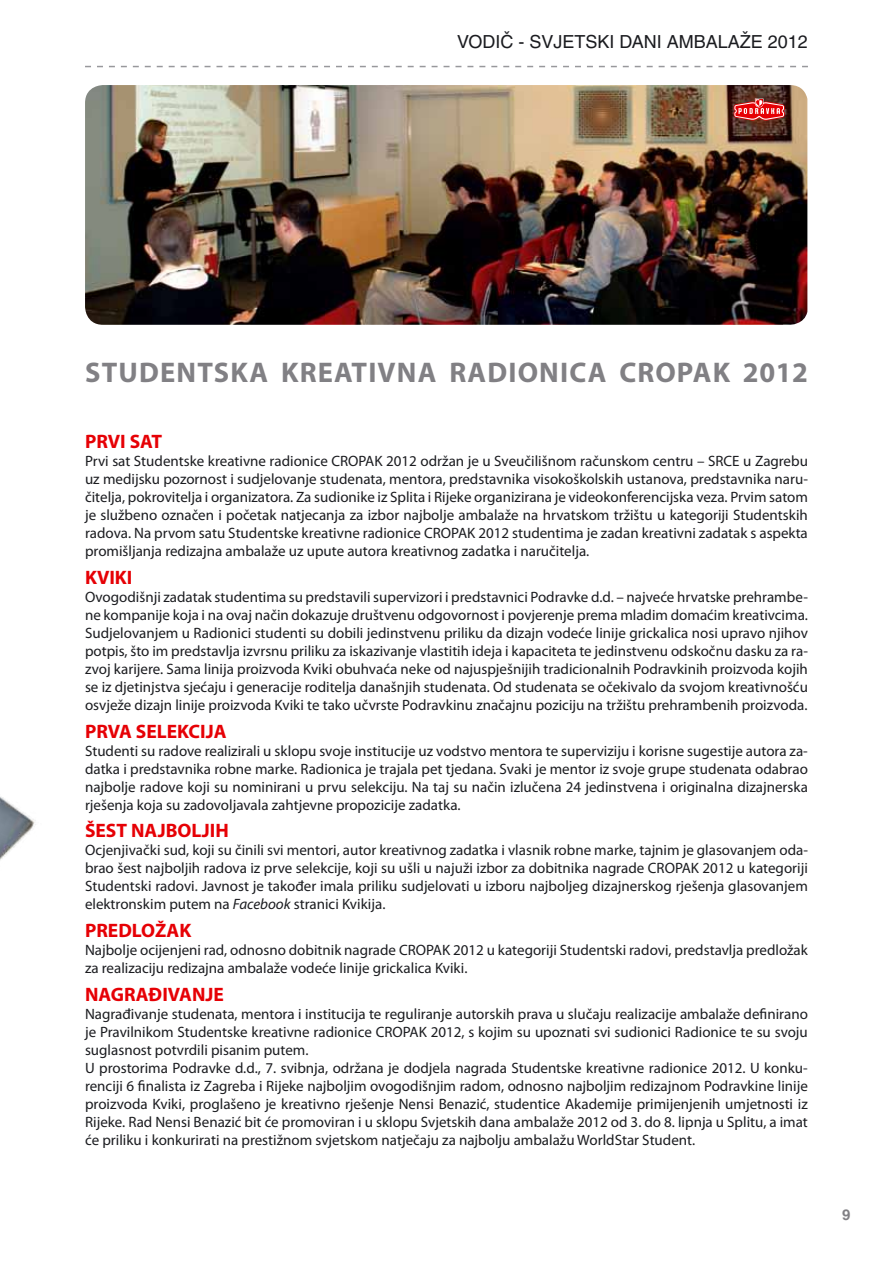
<style>
.page{position:relative;width:893px;height:1263px;background:#fff}
.page>*{position:absolute;margin:0;border:0;box-sizing:border-box;transform-origin:0 0}
.t1{font:700 28.5px "Myriad Pro";letter-spacing:.04em;color:#818084}
.t2{font:700 19.5px "Myriad Pro";color:#e60005}
.t3{font:18px "Helvetica CE";color:#1b1c20}
.t4{font:15px/18px "Myriad Pro";color:#1b1c20;text-align:justify}
.t5{font:700 15px "Helvetica CE";color:#818084}
.s1{font-style:italic}
</style>
<div class="page">
<svg style="left:85px;top:66px;width:723px;height:1px"></svg>
<img style="left:0;top:796px;width:36px;height:64px">
<img style="left:85px;top:85px;width:722px;height:240px">
<svg style="left:734px;top:99px;width:51px;height:21px"></svg>
<p class="t3" style="left:457px;top:31px;width:352px">VODIČ - SVJETSKI DANI AMBALAŽE 2012</p>
<h1 class="t1" style="left:85px;top:353px;width:20px">STUDENTSKA</h1>
<h1 class="t1" style="left:281px;top:353px;width:528px">KREATIVNA RADIONICA CROPAK 2012</h1>
<h2 class="t2" style="left:85px;top:429px;width:79px">PRVI SAT</h2>
<p class="t4" style="left:85px;top:452px;width:724px">Prvi sat Studentske kreativne radionice CROPAK 2012 održan je u Sveučilišnom računskom centru – SRCE u Zagrebu uz medijsku pozornost i sudjelovanje studenata, mentora, predstavnika visokoškolskih ustanova, predstavnika naru&shy;čitelja, pokrovitelja i organizatora. Za sudionike iz Splita i Rijeke organizirana je videokonferencijska veza. Prvim satom je službeno označen i početak natjecanja za izbor najbolje ambalaže na hrvatskom tržištu u kategoriji Studentskih radova. Na prvom satu Studentske kreativne radionice CROPAK 2012 studentima je zadan kreativni zadatak s aspekta promišljanja redizajna ambalaže uz upute autora kreativnog zadatka i naručitelja.</p>
<h2 class="t2" style="left:85px;top:565px;width:49px">KVIKI</h2>
<p class="t4" style="left:85px;top:588px;width:724px">Ovogodišnji zadatak studentima su predstavili supervizori i predstavnici Podravke d.d. – najveće hrvatske prehrambe&shy;ne kompanije koja i na ovaj način dokazuje društvenu odgovornost i povjerenje prema mladim domaćim kreativcima.<br>Sudjelovanjem u Radionici studenti su dobili jedinstvenu priliku da dizajn vodeće linije grickalica nosi upravo njihov potpis, što im predstavlja izvrsnu priliku za iskazivanje vlastitih ideja i kapaciteta te jedinstvenu odskočnu dasku za ra&shy;zvoj karijere. Sama linija proizvoda Kviki obuhvaća neke od najuspješnijih tradicionalnih Podravkinih proizvoda kojih se iz djetinjstva sjećaju i generacije roditelja današnjih studenata. Od studenata se očekivalo da svojom kreativnošću osvježe dizajn linije proizvoda Kviki te tako učvrste Podravkinu značajnu poziciju na tržištu prehrambenih proizvoda.</p>
<h2 class="t2" style="left:85px;top:718px;width:143px">PRVA SELEKCIJA</h2>
<p class="t4" style="left:85px;top:741px;width:724px">Studenti su radove realizirali u sklopu svoje institucije uz vodstvo mentora te superviziju i korisne sugestije autora za&shy;datka i predstavnika robne marke. Radionica je trajala pet tjedana. Svaki je mentor iz svoje grupe studenata odabrao najbolje radove koji su nominirani u prvu selekciju. Na taj su način izlučena 24 jedinstvena i originalna dizajnerska rješenja koja su zadovoljavala zahtjevne propozicije zadatka.</p>
<h2 class="t2" style="left:85px;top:818px;width:145px">ŠEST NAJBOLJIH</h2>
<p class="t4" style="left:85px;top:841px;width:724px">Ocjenjivački sud, koji su činili svi mentori, autor kreativnog zadatka i vlasnik robne marke, tajnim je glasovanjem oda&shy;brao šest najboljih radova iz prve selekcije, koji su ušli u najuži izbor za dobitnika nagrade CROPAK 2012 u kategoriji Studentski radovi. Javnost je također imala priliku sudjelovati u izboru najboljeg dizajnerskog rješenja glasovanjem elektronskim putem na <span class="s1">Facebook</span> stranici Kvikija.</p>
<h2 class="t2" style="left:85px;top:918px;width:108px">PREDLOŽAK</h2>
<p class="t4" style="left:85px;top:941px;width:724px">Najbolje ocijenjeni rad, odnosno dobitnik nagrade CROPAK 2012 u kategoriji Studentski radovi, predstavlja predložak za realizaciju redizajna ambalaže vodeće linije grickalica Kviki.</p>
<h2 class="t2" style="left:85px;top:981px;width:140px">NAGRAĐIVANJE</h2>
<p class="t4" style="left:85px;top:1004px;width:724px;text-align:left">Nagrađivanje studenata, mentora i institucija te reguliranje autorskih prava u slučaju realizacije ambalaže definirano je Pravilnikom Studentske kreativne radionice CROPAK 2012, s kojim su upoznati svi sudionici Radionice te su svoju suglasnost potvrdili pisanim putem.<br>U prostorima Podravke d.d., 7. svibnja, održana je dodjela nagrada Studentske kreativne radionice 2012. U konku&shy;renciji 6 finalista iz Zagreba i Rijeke najboljim ovogodišnjim radom, odnosno najboljim redizajnom Podravkine linije proizvoda Kviki, proglašeno je kreativno rješenje Nensi Benazić, studentice Akademije primijenjenih umjetnosti iz Rijeke. Rad Nensi Benazić bit će promoviran i u sklopu Svjetskih dana ambalaže 2012 od 3. do 8. lipnja u Splitu, a imat će priliku i konkurirati na prestižnom svjetskom natječaju za najbolju ambalažu WorldStar Student.</p>
<p class="t5" style="left:842px;top:1206px;width:10px">9</p>
</div>
